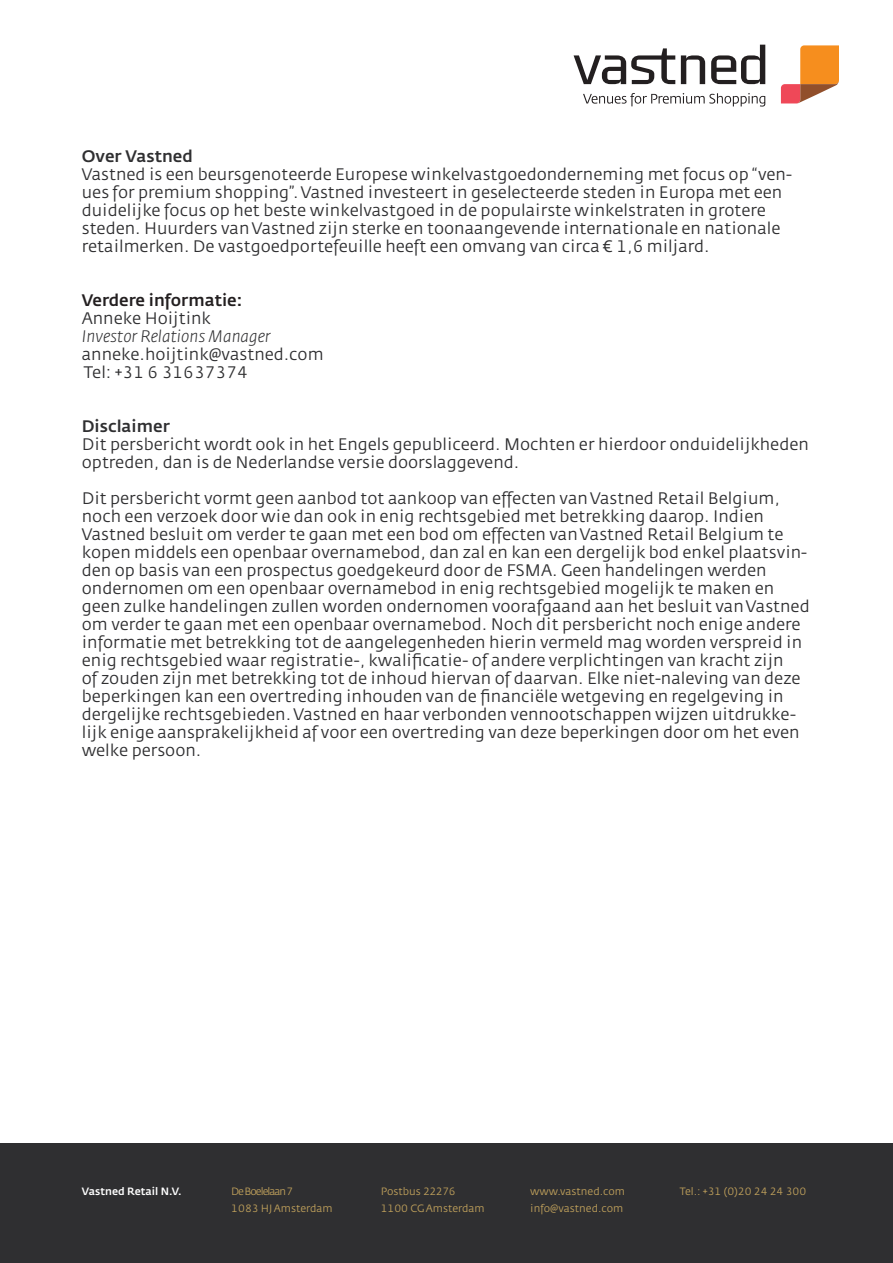
<style>
.page{position:relative;width:893px;height:1263px;background:#fff}
.page>*{position:absolute;margin:0;border:0;box-sizing:border-box;transform-origin:0 0}
.t1{font:16.5px/18px "Fedra Sans Book TF";color:#2f2f31}
.t2{font:16.5px "Fedra Sans Medium TF";color:#2f2f31}
.t3{font:16.5px "Fedra Sans Medium TF";color:#231f20}
.t4{font:10.5px "Fedra Sans Book TF";color:#bfa05b}
.t5{font:10.5px "Fedra Sans Medium TF";color:#fff}
.t6{font:10.5px "Fedra Sans Book TF";letter-spacing:-.09em;color:#bfa05b}
.s1{font-family:"Fedra Sans";font-weight:300;font-style:italic}
</style>
<div class="page">
<div style="left:0;top:1144px;width:893px;height:119px;background:#2f2f31"></div>
<svg style="left:583px;top:93px;width:182px;height:14px"></svg>
<svg style="left:681px;top:55px;width:24px;height:29px"></svg>
<svg style="left:711px;top:45px;width:54px;height:39px"></svg>
<svg style="left:574px;top:48px;width:101px;height:36px"></svg>
<svg style="left:781px;top:45px;width:58px;height:58px"></svg>
<p class="t2" style="left:82px;top:147px;width:112px">Over Vastned</p>
<p class="t1" style="left:82px;top:166px;width:712px">Vastned is een beursgenoteerde Europese winkelvastgoedonderneming met focus op “ven&shy;ues for premium shopping”. Vastned investeert in geselecteerde steden in Europa met een duidelijke focus op het beste winkelvastgoed in de populairste winkelstraten in grotere steden. Huurders van Vastned zijn sterke en toonaangevende internationale en nationale retailmerken. De vastgoedportefeuille heeft een omvang van circa € 1,6 miljard.</p>
<p class="t3" style="left:82px;top:291px;width:162px">Verdere informatie:</p>
<p class="t1" style="left:82px;top:310px;width:131px">Anneke Hoijtink</p>
<p class="t1" style="left:82px;top:328px;width:243px"><span class="s1">Investor Relations Manager </span>anneke.hoijtink@vastned.com</p>
<p class="t1" style="left:84px;top:364px;width:166px">Tel: +31 6 31637374</p>
<p class="t2" style="left:82px;top:417px;width:89px">Disclaimer</p>
<p class="t1" style="left:82px;top:436px;width:728px">Dit persbericht wordt ook in het Engels gepubliceerd. Mochten er hierdoor onduidelijkheden optreden, dan is de Nederlandse versie doorslaggevend.</p>
<p class="t1" style="left:82px;top:490px;width:729px">Dit persbericht vormt geen aanbod tot aankoop van effecten van Vastned Retail Belgium, noch een verzoek door wie dan ook in enig rechtsgebied met betrekking daarop. Indien Vastned besluit om verder te gaan met een bod om effecten van Vastned Retail Belgium te kopen middels een openbaar overnamebod, dan zal en kan een dergelijk bod enkel plaatsvin&shy;den op basis van een prospectus goedgekeurd door de FSMA. Geen handelingen werden ondernomen om een openbaar overnamebod in enig rechtsgebied mogelijk te maken en geen zulke handelingen zullen worden ondernomen voorafgaand aan het besluit van Vastned om verder te gaan met een openbaar overnamebod. Noch dit persbericht noch enige andere informatie met betrekking tot de aangelegenheden hierin vermeld mag worden verspreid in enig rechtsgebied waar registratie-, kwalificatie- of andere verplichtingen van kracht zijn<br>of zouden zijn met betrekking tot de inhoud hiervan of daarvan. Elke niet-naleving van deze beperkingen kan een overtreding inhouden van de financiële wetgeving en regelgeving in dergelijke rechtsgebieden. Vastned en haar verbonden vennootschappen wijzen uitdrukke&shy;lijk enige aansprakelijkheid af voor een overtreding van deze beperkingen door om het even welke persoon.</p>
<p class="t5" style="left:82px;top:1186px;width:101px">Vastned Retail N.V.</p>
<p class="t6" style="left:231px;top:1186px;width:64px">De Boelelaan 7</p>
<p class="t4" style="left:231px;top:1203px;width:103px">1083 HJ Amsterdam</p>
<p class="t4" style="left:381px;top:1186px;width:76px">Postbus 22276</p>
<p class="t4" style="left:381px;top:1203px;width:105px">1100 CG Amsterdam</p>
<p class="t4" style="left:530px;top:1186px;width:96px">www.vastned.com</p>
<p class="t4" style="left:530px;top:1203px;width:95px">info@vastned.com</p>
<p class="t4" style="left:680px;top:1186px;width:128px">Tel.: +31 (0)20 24 24 300</p>
</div>
